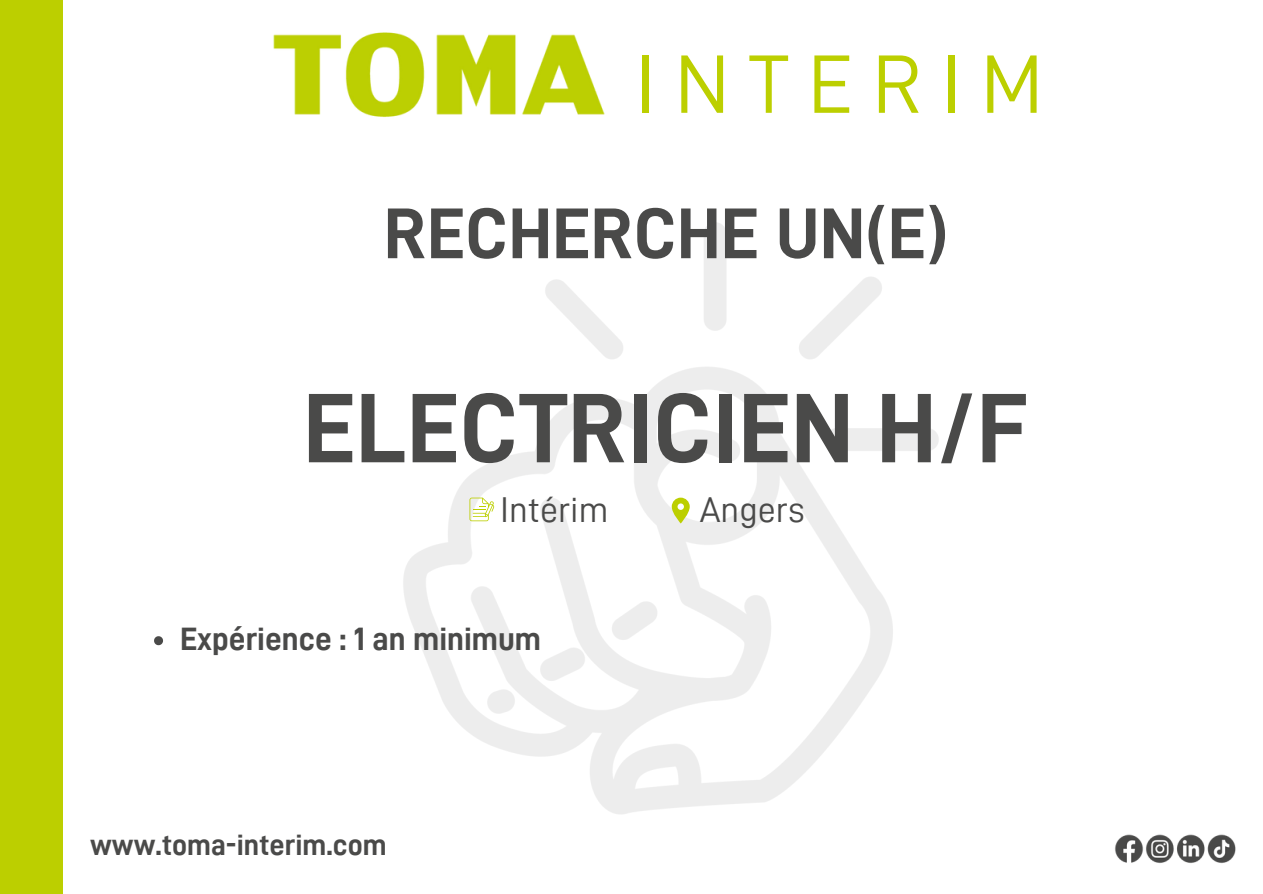
<style>
.page{position:relative;width:1263px;height:894px;background:#fff}
.page>*{position:absolute;margin:0;border:0;box-sizing:border-box;transform-origin:0 0}
.t1{font:99px "D DIN Bold";color:#4a4a49}
.t2{font:83.1px "D DIN";letter-spacing:.23em;color:#bccf00}
.t3{font:72px "D DIN Bold";color:#4a4a49}
.t4{font:36px "D DIN";color:#4a4a49}
.t5{font:32.4px "D DIN Bold";color:#4a4a49}
.t6{font:29.55px "D DIN Bold";color:#4a4a49}
</style>
<div class="page">
<div style="left:0;top:0;width:63px;height:893px;background:#bccf00"></div>
<img style="left:273px;top:32px;width:332px;height:85px">
<img style="left:1115px;top:834px;width:121px;height:29px">
<svg style="left:672px;top:497px;width:18px;height:26px"></svg>
<svg style="left:469px;top:497px;width:25px;height:24px"></svg>
<svg style="left:154px;top:636px;width:9px;height:9px"></svg>
<p class="t2" style="left:635px;top:44px;width:410px">INTERIM</p>
<p class="t3" style="left:384px;top:198px;width:566px">RECHERCHE UN(E)</p>
<p class="t1" style="left:303px;top:380px;width:727px">ELECTRICIEN H/F</p>
<p class="t4" style="left:500px;top:492px;width:110px">Intérim</p>
<p class="t4" style="left:700px;top:492px;width:106px">Angers</p>
<p class="t5" style="left:180px;top:622px;width:363px">Expérience : 1 an minimum</p>
<p class="t6" style="left:90px;top:830px;width:298px">www.toma-interim.com</p>
</div>
